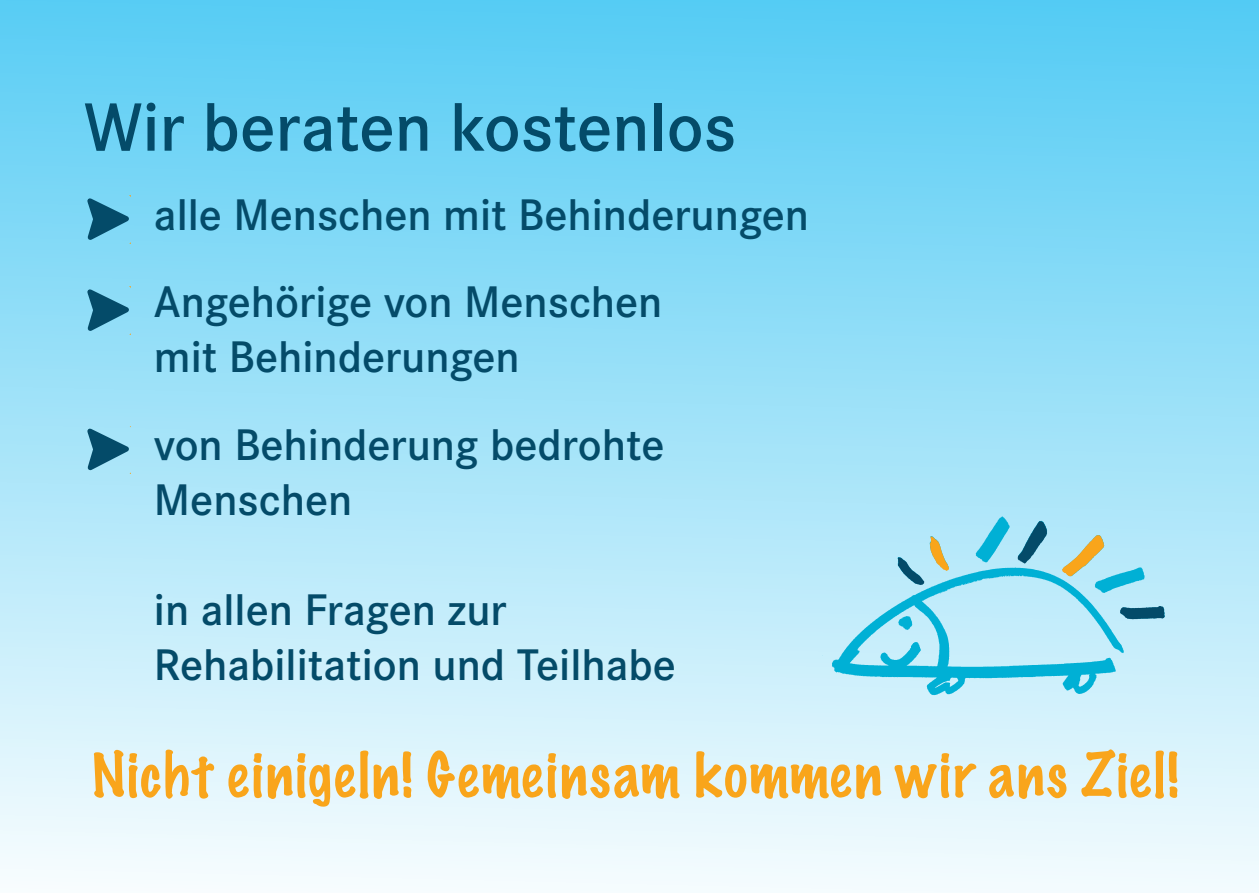
<style>
.page{position:relative;width:1259px;height:893px;background:#fff}
.page>*{position:absolute;margin:0;border:0;box-sizing:border-box;transform-origin:0 0}
.t1{font:600 70.8px "Corporate S";color:#044b69}
.t2{font:100 56.1px "Marker Felt";letter-spacing:.04em;color:#f9a51b}
.t3{font:600 45.9px "Corporate S";color:#044b69}
</style>
<div class="page">
<div style="left:0;top:0;width:1259px;height:893px;background:linear-gradient(to bottom,#55ccf4,#f6fcfe)"></div>
<svg style="left:84px;top:196px;width:47px;height:48px;background:#4ea0be"></svg>
<svg style="left:84px;top:287px;width:47px;height:48px;background:#58a3bf"></svg>
<svg style="left:84px;top:426px;width:47px;height:48px;background:#67a8c0"></svg>
<img style="left:818px;top:497px;width:365px;height:219px">
<img style="left:926px;top:497px;width:28px;height:76px">
<img style="left:1061px;top:497px;width:45px;height:80px">
<img style="left:885px;top:497px;width:41px;height:91px">
<img style="left:1016px;top:497px;width:45px;height:69px">
<img style="left:1116px;top:602px;width:67px;height:27px">
<p class="t1" style="left:84px;top:87px;width:654px">Wir beraten kostenlos</p>
<p class="t3" style="left:154px;top:188px;width:656px">alle Menschen mit Behinderungen</p>
<p class="t3" style="left:154px;top:276px;width:510px">Angehörige von Menschen</p>
<p class="t3" style="left:154px;top:331px;width:367px">mit Behinderungen</p>
<p class="t3" style="left:154px;top:418px;width:512px">von Behinderung bedrohte</p>
<p class="t3" style="left:154px;top:473px;width:200px">Menschen</p>
<p class="t3" style="left:154px;top:583px;width:354px">in allen Fragen zur</p>
<p class="t3" style="left:154px;top:638px;width:523px">Rehabilitation und Teilhabe</p>
<p class="t2" style="left:91px;top:730px;width:1088px">Nicht einigeln! Gemeinsam kommen wir ans Ziel!</p>
</div>
